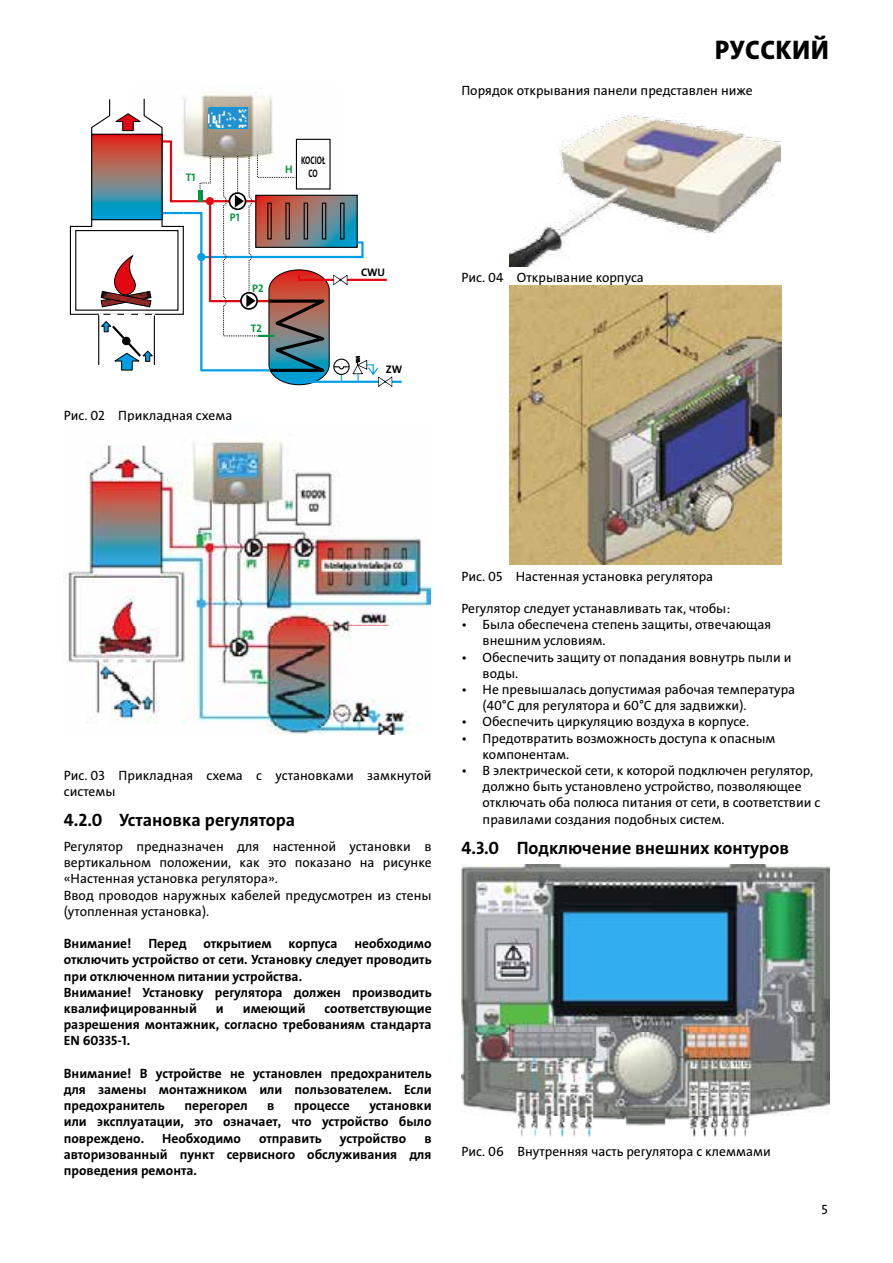
<style>
.page{position:relative;width:893px;height:1263px;background:#fff}
.page>*{position:absolute;margin:0;border:0;box-sizing:border-box;transform-origin:0 0}
.t1{font:27px "The Sans LP8 Ex Bld";letter-spacing:.015em;color:#000}
.t2{font:18px "The Sans LP7 Bld";color:#000}
.t3{font:13.5px/16.2px "The Sans LP5 Plain";color:#000}
.t4{font:13.5px/16.2px "The Sans LP7 Bld";color:#000;text-align:justify}
.t5{font:11.1px "The Sans LP7 Bld";color:#009641}
.t6{font:11.1px/13.2px "The Sans LP7 Bld";letter-spacing:-.005em;color:#000;text-align:center;scale:.67 1}
.t7{font:11.1px "The Sans LP7 Bld";letter-spacing:-.005em;color:#000}
</style>
<div class="page">
<img style="left:202px;top:92px;width:69px;height:6px">
<hr style="left:304px;top:381px;width:98px;height:2px;background:#009fe3">
<svg style="left:69px;top:98px;width:323px;height:289px"></svg>
<img style="left:67px;top:440px;width:363px;height:294px">
<img style="left:510px;top:115px;width:271px;height:151px">
<img style="left:509px;top:285px;width:272px;height:279px">
<img style="left:461px;top:865px;width:368px;height:272px">
<p class="t5" style="left:186px;top:170px;width:11px">T1</p>
<p class="t5" style="left:230px;top:210px;width:11px">P1</p>
<p class="t5" style="left:285px;top:162px;width:9px">H</p>
<p class="t6" style="left:301px;top:154px;width:37px">KOCIOŁ<br>CO</p>
<p class="t5" style="left:252px;top:281px;width:13px">P2</p>
<p class="t5" style="left:251px;top:321px;width:13px">T2</p>
<p class="t3" style="left:64px;top:408px;width:170px">Рис. 02 Прикладная схема</p>
<p class="t7" style="left:361px;top:265px;width:25px">CWU</p>
<p class="t7" style="left:386px;top:363px;width:18px">ZW</p>
<h1 class="t1" style="left:715px;top:32px;width:116px">РУССКИЙ</h1>
<p class="t3" style="left:461px;top:82px;width:293px">Порядок открывания панели представлен ниже</p>
<p class="t3" style="left:461px;top:270px;width:184px">Рис. 04 Открывание корпуса</p>
<p class="t3" style="left:64px;top:767px;width:369px">Рис. 03 Прикладная схема с установками замкнутой системы</p>
<h2 class="t2" style="left:64px;top:808px;width:233px">4.2.0 Установка регулятора</h2>
<p class="t3" style="left:64px;top:838px;width:369px">Регулятор предназначен для настенной установки в вертикальном положении, как это показано на рисунке «Настенная установка регулятора».<br>Ввод проводов наружных кабелей предусмотрен из стены (утопленная установка).</p>
<p class="t4" style="left:64px;top:935px;width:369px;text-align:left">Внимание! Перед открытием корпуса необходимо отключить устройство от сети. Установку следует проводить при отключенном питании устройства.<br>Внимание! Установку регулятора должен производить квалифицированный</p>
<p class="t4" style="left:216px;top:1000px;width:9px">и</p>
<p class="t4" style="left:243px;top:1000px;width:64px">имеющий</p>
<p class="t4" style="left:64px;top:1000px;width:369px;text-indent:261px">соответствующие разрешения монтажник, согласно требованиям стандарта EN 60335-1.</p>
<p class="t4" style="left:64px;top:1065px;width:369px">Внимание! В устройстве не установлен предохранитель для замены монтажником или пользователем. Если предохранитель</p>
<p class="t4" style="left:64px;top:1097px;width:369px;text-indent:306px">установки или эксплуатации, это означает, что устройство было повреждено.</p>
<p class="t4" style="left:184px;top:1097px;width:65px">перегорел</p>
<p class="t4" style="left:267px;top:1097px;width:9px">в</p>
<p class="t4" style="left:294px;top:1097px;width:57px">процессе</p>
<p class="t4" style="left:162px;top:1130px;width:80px">Необходимо</p>
<p class="t4" style="left:259px;top:1130px;width:64px">отправить</p>
<p class="t4" style="left:340px;top:1130px;width:68px">устройство</p>
<p class="t4" style="left:64px;top:1130px;width:369px;text-indent:361px">в авторизованный пункт сервисного обслуживания для проведения ремонта.</p>
<p class="t3" style="left:461px;top:568px;width:253px">Рис. 05 Настенная установка регулятора</p>
<p class="t3" style="left:461px;top:600px;width:270px">Регулятор следует устанавливать так, чтобы:</p>
<p class="t3" style="left:483px;top:617px;width:290px;text-indent:-21px">• Была обеспечена степень защиты, отвечающая внешним условиям.</p>
<p class="t3" style="left:483px;top:649px;width:310px;text-indent:-21px">• Обеспечить защиту от попадания вовнутрь пыли и воды.</p>
<p class="t3" style="left:483px;top:681px;width:314px;text-indent:-21px">• Не превышалась допустимая рабочая температура (40°C для регулятора и 60°C для задвижки).</p>
<p class="t3" style="left:461px;top:714px;width:289px">• Обеспечить циркуляцию воздуха в корпусе.</p>
<p class="t3" style="left:483px;top:730px;width:294px;text-indent:-21px">• Предотвратить возможность доступа к опасным компонентам.</p>
<p class="t3" style="left:483px;top:762px;width:339px;text-indent:-21px">• В электрической сети, к которой подключен регулятор, должно быть установлено устройство, позволяющее отключать оба полюса питания от сети, в соответствии с правилами создания подобных систем.</p>
<h2 class="t2" style="left:461px;top:836px;width:329px">4.3.0 Подключение внешних контуров</h2>
<p class="t3" style="left:461px;top:1143px;width:311px">Рис. 06 Внутренняя часть регулятора с клеммами</p>
<p class="t3" style="left:822px;top:1201px;width:8px">5</p>
</div>
